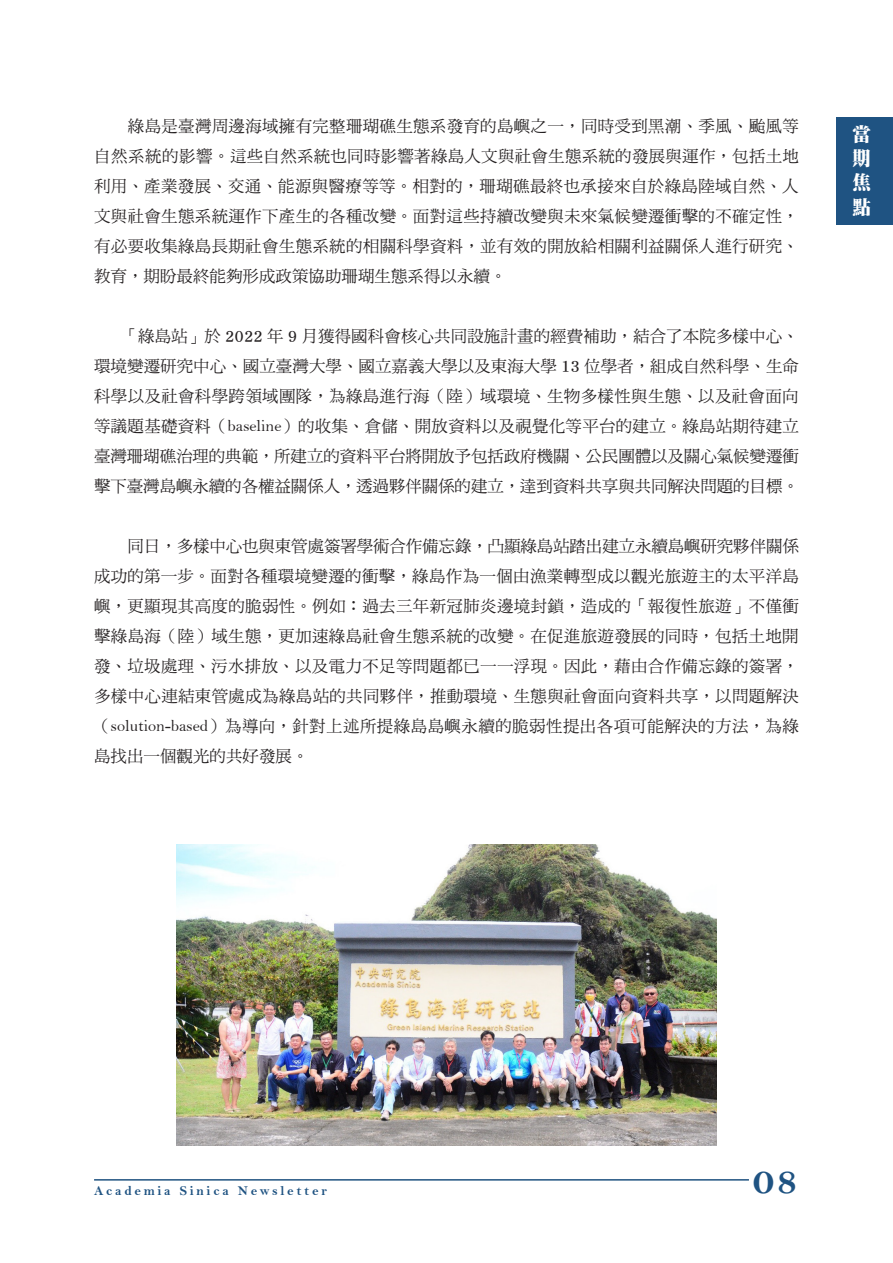
<style>
.page{position:relative;width:893px;height:1263px;background:#fff}
.page>*{position:absolute;margin:0;border:0;box-sizing:border-box;transform-origin:0 0}
.t1{font:40.5px "Bell MT Bold";color:#1f5382}
.t2{font:19.5px/24.3px "DF Ming W12 WIN BF";color:#fff;text-align:justify;scale:.95 1}
.t3{font:16.5px/30px "DF Ming Md HKP BF";color:#231f20;text-align:justify}
.t4{font:13.5px "Bell MT Bold";letter-spacing:.2em;color:#1f5382}
.s1{font-family:"Bell"}
</style>
<div class="page">
<div style="left:836px;top:117px;width:57px;height:108px;background:#1f5382"></div>
<hr style="left:94px;top:1179px;width:655px;height:1px;background:#205381">
<img style="left:177px;top:844px;width:539px;height:301px">
<p class="t3" style="left:94px;top:111px;width:706px;text-indent:34px">綠島是臺灣周邊海域擁有完整珊瑚礁生態系發育的島嶼之一，同時受到黑潮、季風、颱風等自然系統的影響。這些自然系統也同時影響著綠島人文與社會生態系統的發展與運作，包括土地利用、產業發展、交通、能源與醫療等等。相對的，珊瑚礁最終也承接來自於綠島陸域自然、人文與社會生態系統運作下產生的各種改變。面對這些持續改變與未來氣候變遷衝擊的不確定性，有必要收集綠島長期社會生態系統的相關科學資料，並有效的開放給相關利益關係人進行研究、教育，期盼最終能夠形成政策協助珊瑚生態系得以永續。</p>
<p class="t3" style="left:94px;top:321px;width:706px;text-indent:27px">「綠島站」於 2022 年 9 月獲得國科會核心共同設施計畫的經費補助，結合了本院多樣中心、環境變遷研究中心、國立臺灣大學、國立嘉義大學以及東海大學 13 位學者，組成自然科學、生命科學以及社會科學跨領域團隊，為綠島進行海（陸）域環境、生物多樣性與生態、以及社會面向等議題基礎資料（<span class="s1">baseline</span>）的收集、倉儲、開放資料以及視覺化等平台的建立。綠島站期待建立臺灣珊瑚礁治理的典範，所建立的資料平台將開放予包括政府機關、公民團體以及關心氣候變遷衝擊下臺灣島嶼永續的各權益關係人，透過夥伴關係的建立，達到資料共享與共同解決問題的目標。</p>
<p class="t3" style="left:94px;top:531px;width:706px;text-indent:34px">同日，多樣中心也與東管處簽署學術合作備忘錄，凸顯綠島站踏出建立永續島嶼研究夥伴關係成功的第一步。面對各種環境變遷的衝擊，綠島作為一個由漁業轉型成以觀光旅遊主的太平洋島嶼，更顯現其高度的脆弱性。例如：過去三年新冠肺炎邊境封鎖，造成的「報復性旅遊」不僅衝擊綠島海（陸）域生態，更加速綠島社會生態系統的改變。在促進旅遊發展的同時，包括土地開發、垃圾處理、污水排放、以及電力不足等問題都已一一浮現。因此，藉由合作備忘錄的簽署，多樣中心連結東管處成為綠島站的共同夥伴，推動環境、生態與社會面向資料共享，以問題解決（<span class="s1">solution-based</span>）為導向，針對上述所提綠島島嶼永續的脆弱性提出各項可能解決的方法，為綠島找出一個觀光的共好發展。</p>
<p class="t2" style="left:852px;top:122px;width:21px">當期焦點</p>
<p class="t4" style="left:94px;top:1182px;width:234px">Academia Sinica Newsletter</p>
<h1 class="t1" style="left:753px;top:1155px;width:47px">08</h1>
</div>
